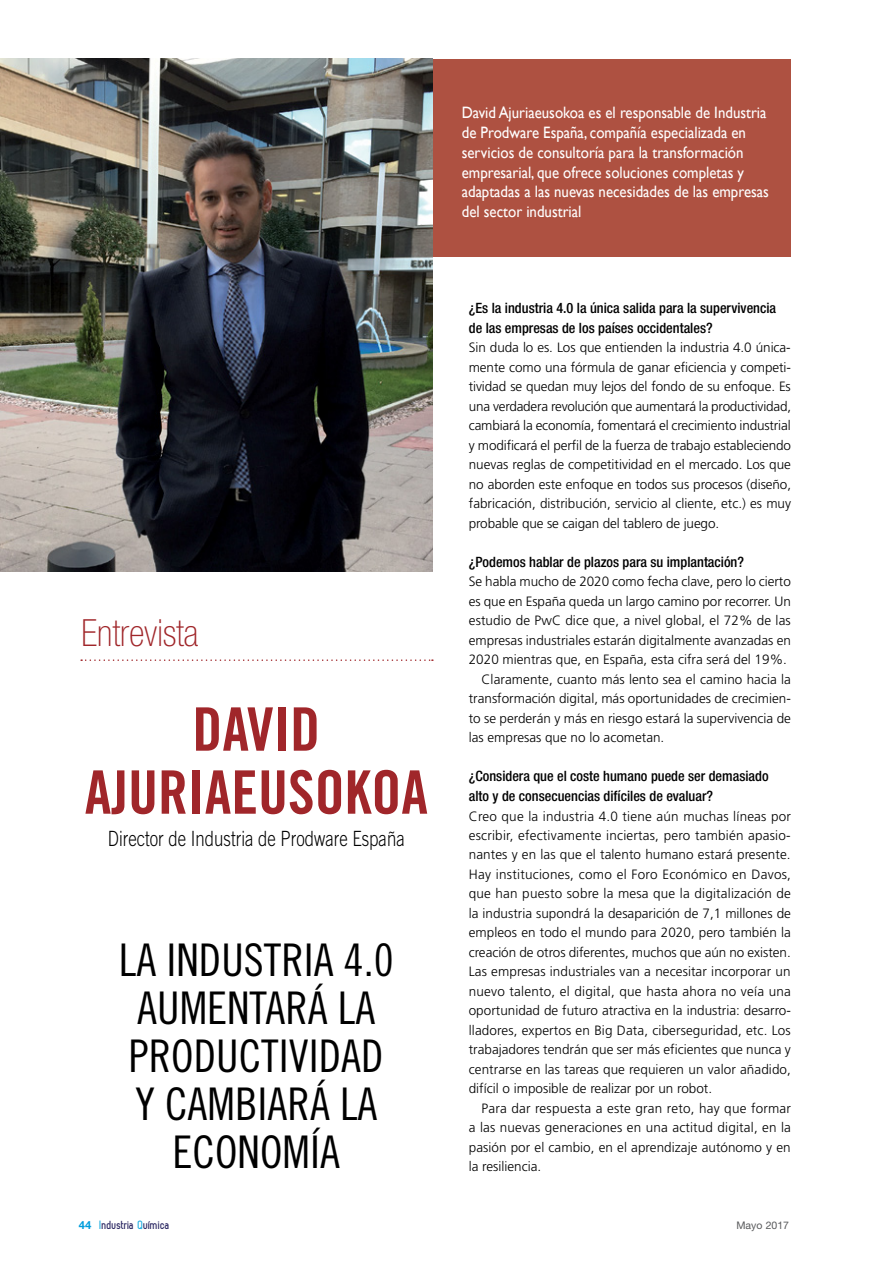
<style>
.page{position:relative;width:893px;height:1263px;background:#fff}
.page>*{position:absolute;margin:0;border:0;box-sizing:border-box;transform-origin:0 0}
.t1{font:60px/63px "Trade Gothic Bold Cond Twenty";color:#a0262a;text-align:center}
.t2{font:45px/48px "Trade Gothic Cond Eighteen";color:#000;text-align:center}
.t3{font:100 condensed 37.5px "Helvetica Neue LT Std";color:#a0262a}
.t4{font:300 21px "Trade Gothic";color:#000;scale:.8 1}
.t5{font:16.5px/19.8px "Gill Sans";color:#fff;scale:.9 1}
.t6{font:500 condensed 14.25px/19.5px "Helvetica Neue LT Std";color:#000}
.t7{font:300 13.5px/19.5px "Frutiger";color:#000;text-align:justify}
.t8{font:700 12px "Zag";color:#282460}
.t9{font:10.5px "Helvetica Neue LT Std";color:#58595b}
.s1{font-family:"Helvetica Neue LT Std";font-size:11.25px;color:#009ddc}
.s2{color:#1bace0}
</style>
<div class="page">
<div style="left:432px;top:59px;width:359px;height:197px;background:#ae5141"></div>
<img style="left:0;top:59px;width:432px;height:513px">
<svg style="left:81px;top:659px;width:352px;height:2px"></svg>
<h3 class="t3" style="left:81px;top:612px;width:119px">Entrevista</h3>
<h1 class="t1" style="left:85px;top:697px;width:345px">DAVID<br>AJURIAEUSOKOA</h1>
<h3 class="t4" style="left:108px;top:826px;width:373px">Director de Industria de Prodware España</h3>
<h2 class="t2" style="left:119px;top:936px;width:276px">LA INDUSTRIA 4.0<br>AUMENTARÁ LA<br>PRODUCTIVIDAD<br>Y CAMBIARÁ LA<br>ECONOMÍA</h2>
<p class="t5" style="left:462px;top:103px;width:343px">David Ajuriaeusokoa es el responsable de Industria de Prodware España, compañía especializada en servicios de consultoría para la transformación empresarial, que ofrece soluciones completas y adaptadas a las nuevas necesidades de las empresas del sector industrial</p>
<p class="t6" style="left:469px;top:298px;width:309px">¿Es la industria 4.0 la única salida para la supervivencia de las empresas de los países occidentales?</p>
<p class="t7" style="left:469px;top:338px;width:324px">Sin duda lo es. Los que entienden la industria 4.0 única&shy;mente como una fórmula de ganar eficiencia y competi&shy;tividad se quedan muy lejos del fondo de su enfoque. Es una verdadera revolución que aumentará la productividad, cambiará la economía, fomentará el crecimiento industrial y modificará el perfil de la fuerza de trabajo estableciendo nuevas reglas de competitividad en el mercado. Los que no aborden este enfoque en todos sus procesos (diseño, fabricación, distribución, servicio al cliente, etc.) es muy probable que se caigan del tablero de juego.</p>
<p class="t6" style="left:469px;top:552px;width:277px">¿Podemos hablar de plazos para su implantación?</p>
<p class="t7" style="left:469px;top:572px;width:324px">Se habla mucho de 2020 como fecha clave, pero lo cierto</p>
<p class="t7" style="left:469px;top:592px;width:324px">es que en España queda un largo camino por recorrer. Un</p>
<p class="t7" style="left:469px;top:611px;width:323px">estudio de PwC dice que, a nivel global, el 72% de las</p>
<p class="t7" style="left:469px;top:631px;width:324px">empresas industriales estarán digitalmente avanzadas en</p>
<p class="t7" style="left:469px;top:650px;width:320px">2020 mientras que, en España, esta cifra será del 19%.</p>
<p class="t7" style="left:482px;top:670px;width:311px">Claramente, cuanto más lento sea el camino hacia la</p>
<p class="t7" style="left:469px;top:689px;width:324px">transformación digital, más oportunidades de crecimien-</p>
<p class="t7" style="left:469px;top:709px;width:324px">to se perderán y más en riesgo estará la supervivencia de</p>
<p class="t7" style="left:469px;top:728px;width:197px">las empresas que no lo acometan.</p>
<p class="t6" style="left:469px;top:766px;width:301px">¿Considera que el coste humano puede ser demasiado alto y de consecuencias difíciles de evaluar?</p>
<p class="t7" style="left:469px;top:806px;width:324px">Creo que la industria 4.0 tiene aún muchas líneas por escribir, efectivamente inciertas, pero también apasio&shy;nantes y en las que el talento humano estará presente.<br>Hay instituciones, como el Foro Económico en Davos, que han puesto sobre la mesa que la digitalización de la industria supondrá la desaparición de 7,1 millones de empleos en todo el mundo para 2020, pero también la creación de otros diferentes, muchos que aún no existen.<br>Las empresas industriales van a necesitar incorporar un nuevo talento, el digital, que hasta ahora no veía una oportunidad de futuro atractiva en la industria: desarro&shy;lladores, expertos en Big Data, ciberseguridad, etc. Los trabajadores tendrán que ser más eficientes que nunca y centrarse en las tareas que requieren un valor añadido, difícil o imposible de realizar por un robot.</p>
<p class="t7" style="left:469px;top:1099px;width:324px;text-indent:13px">Para dar respuesta a este gran reto, hay que formar a las nuevas generaciones en una actitud digital, en la pasión por el cambio, en el aprendizaje autónomo y en la resiliencia.</p>
<p class="t8" style="left:79px;top:1218px;width:93px"><span class="s1">44</span> <span class="s2">I</span>ndustria <span class="s2">Q</span>uímica</p>
<p class="t9" style="left:736px;top:1219px;width:54px">Mayo 2017</p>
</div>
